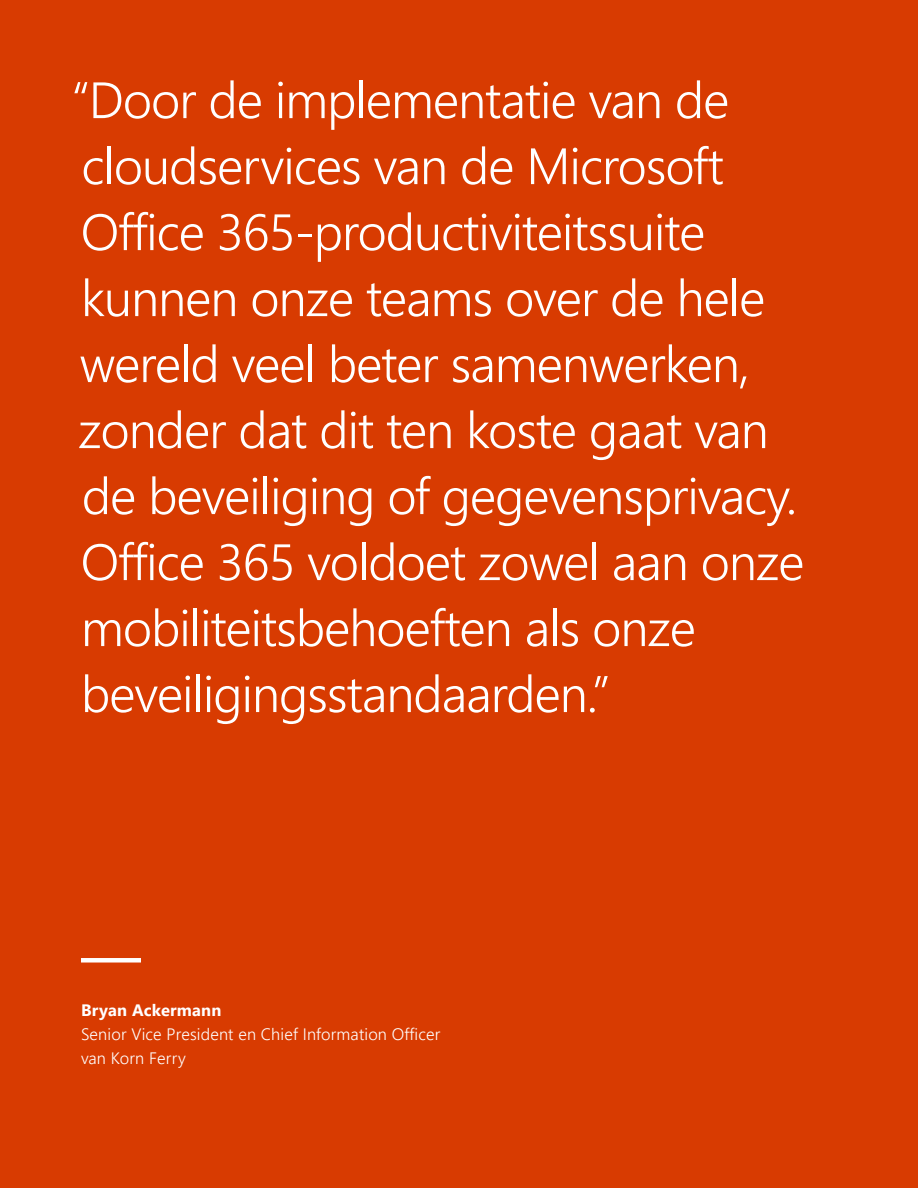
<style>
.page{position:relative;width:918px;height:1188px;background:#d83b01}
.page>*{position:absolute;margin:0;border:0;box-sizing:border-box;transform-origin:0 0}
.t1{font:300 51px/66px "Segoe UI";letter-spacing:-.02em;color:#fff}
.t2{font:300 16.5px/24px "Segoe UI";letter-spacing:.01em;color:#fff}
.t3{font:700 16.5px "Segoe UI";letter-spacing:.01em;color:#fff}
</style>
<div class="page">
<div style="left:81px;top:958px;width:60px;height:5px;background:#fff"></div>
<p class="t1" style="left:72px;top:62px;width:734px">“Door de implementatie van de cloudservices van de Microsoft<br>Office 365-productiviteitssuite kunnen onze teams over de hele wereld veel beter samenwerken, zonder dat dit ten koste gaat van de beveiliging of gegevensprivacy.<br>Office 365 voldoet zowel aan onze mobiliteitsbehoeften als onze beveiligingsstandaarden.”</p>
<p class="t3" style="left:81px;top:994px;width:142px">Bryan Ackermann</p>
<p class="t2" style="left:81px;top:1020px;width:361px">Senior Vice President en Chief Information Officer van Korn Ferry</p>
</div>
